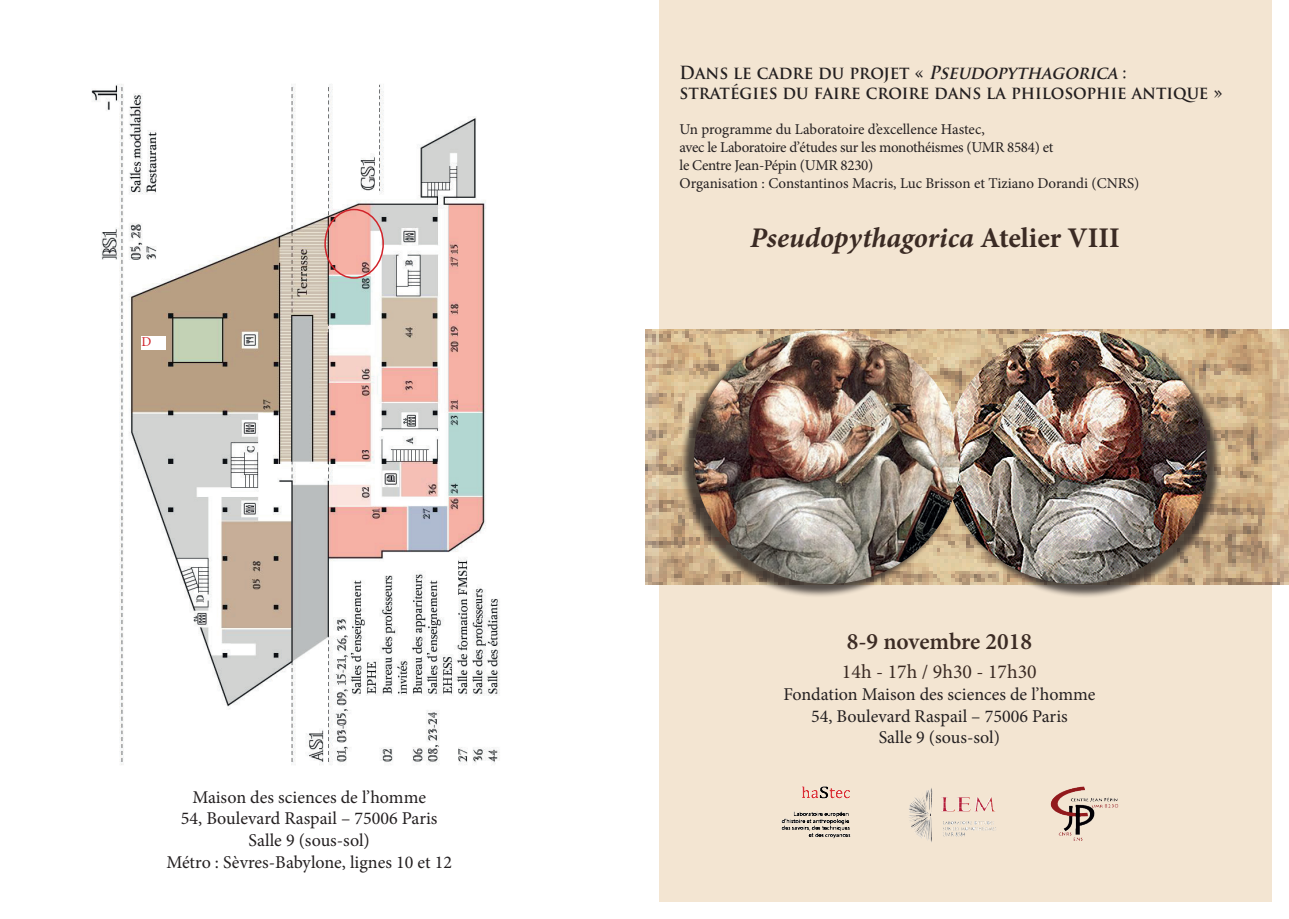
<style>
.page{position:relative;width:1289px;height:919px;background:#fff}
.page>*{position:absolute;margin:0;border:0;box-sizing:border-box;transform-origin:0 0}
.t1{font:italic 700 28.5px "Minion Pro";color:#3b2b24}
.t2{font:600 23.55px "Minion Pro";color:#3b2b24}
.t3{font:19.8px "Minion Pro";color:#3b2b24}
.t4{font:18px/21.6px "Minion Pro";color:#231f20;text-align:center}
.t5{font:700 17.7px/20.1px "Trajan Pro";color:#231f20;scale:.93 1}
.t6{font:15px/18px "Minion Pro";letter-spacing:-.015em;color:#231f20}
.t7{font:13.5px "Minion Pro";color:#d1232a}
.s1{font-style:italic}
.s2{font-style:normal}
</style>
<div class="page">
<div style="left:659px;top:0;width:612px;height:901px;background:#f3e5d2"></div>
<img style="left:645px;top:330px;width:643px;height:254px">
<div style="left:947px;top:332px;width:274px;height:266px;background:#231f20;opacity:.75"></div>
<img style="left:960px;top:330px;width:247px;height:254px">
<div style="left:679px;top:331px;width:278px;height:266px;background:#231f20;opacity:.75"></div>
<img style="left:694px;top:330px;width:266px;height:254px">
<svg style="left:926px;top:788px;width:6px;height:4px"></svg>
<img style="left:923px;top:792px;width:10px;height:5px">
<img style="left:913px;top:797px;width:79px;height:5px">
<img style="left:909px;top:802px;width:83px;height:5px">
<img style="left:910px;top:807px;width:85px;height:5px">
<img style="left:909px;top:812px;width:22px;height:5px">
<img style="left:909px;top:817px;width:23px;height:4px">
<img style="left:925px;top:821px;width:69px;height:5px">
<img style="left:911px;top:826px;width:85px;height:5px">
<img style="left:915px;top:831px;width:50px;height:5px">
<svg style="left:920px;top:836px;width:11px;height:5px"></svg>
<img style="left:1050px;top:786px;width:69px;height:55px">
<svg style="left:781px;top:817px;width:70px;height:22px"></svg>
<img style="left:793px;top:786px;width:57px;height:31px">
<img style="left:91px;top:84px;width:409px;height:681px">
<div style="left:141px;top:336px;width:25px;height:13px;background:#fff"></div>
<div style="left:324px;top:209px;width:60px;height:70px;border:2px solid #d1232a;border-radius:50%"></div>
<p class="t7" style="left:141px;top:332px;width:11px">D</p>
<p class="t4" style="left:166px;top:786px;width:287px">Maison des sciences de l’homme<br>54, Boulevard Raspail – 75006 Paris<br>Salle 9 (sous-sol)<br>Métro : Sèvres-Babylone, lignes 10 et 12</p>
<p class="t5" style="left:679px;top:62px;width:585px">Dans le cadre du projet « <span class="s1">Pseudopythagorica</span> : stratégies du faire croire dans la philosophie antique »</p>
<p class="t6" style="left:679px;top:120px;width:461px">Un programme du Laboratoire d’excellence Hastec,<br>avec le Laboratoire d’études sur les monothéismes (UMR 8584) et<br>le Centre Jean-Pépin (UMR 8230)<br>Organisation : Constantinos Macris, Luc Brisson et Tiziano Dorandi (CNRS)</p>
<h1 class="t1" style="left:750px;top:218px;width:371px">Pseudopythagorica <span class="s2">Atelier VIII</span></h1>
<h2 class="t2" style="left:846px;top:624px;width:187px">8-9 novembre 2018</h2>
<h3 class="t3" style="left:842px;top:658px;width:196px">14h - 17h / 9h30 - 17h30</h3>
<p class="t4" style="left:783px;top:683px;width:313px">Fondation Maison des sciences de l’homme<br>54, Boulevard Raspail – 75006 Paris<br>Salle 9 (sous-sol)</p>
</div>
